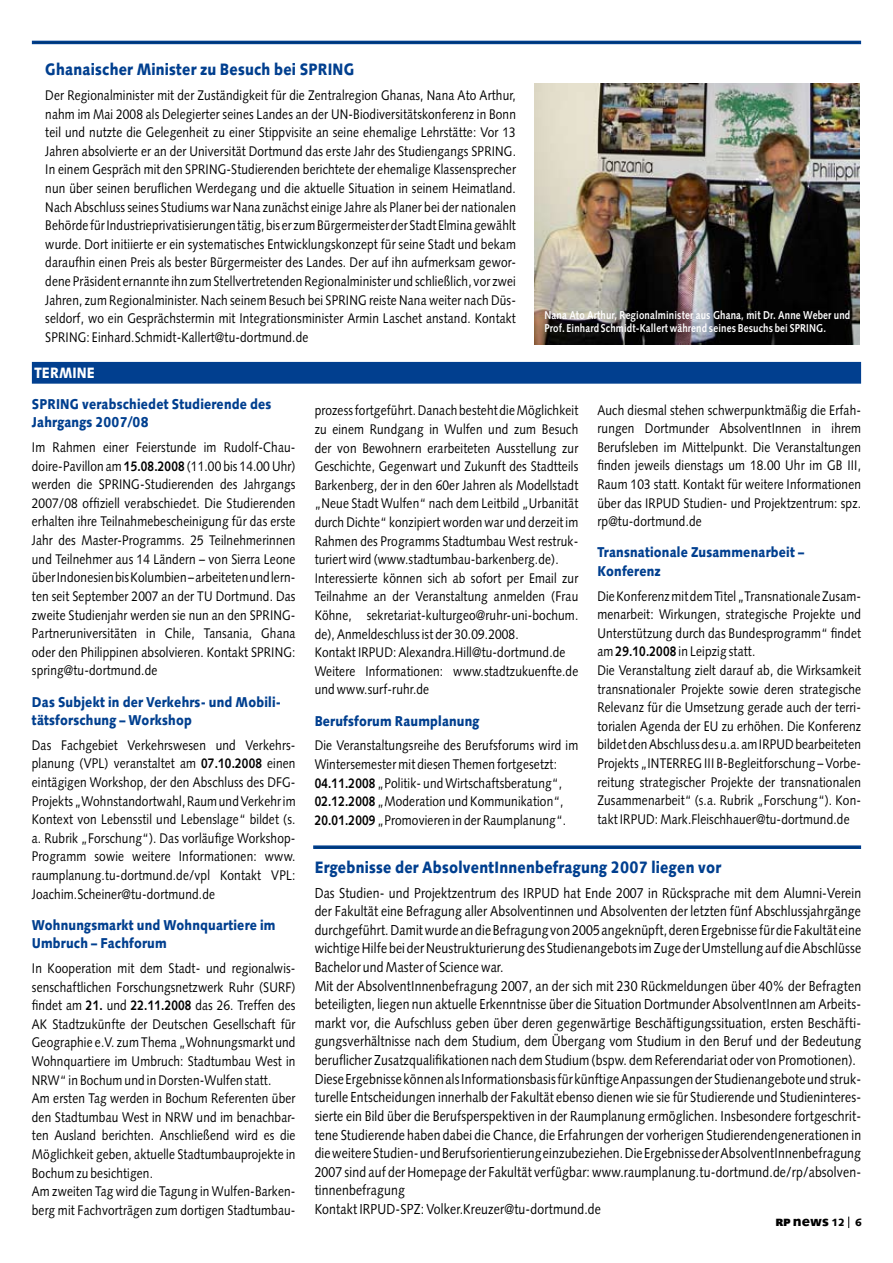
<style>
.page{position:relative;width:893px;height:1263px;background:#fff}
.page>*{position:absolute;margin:0;border:0;box-sizing:border-box;transform-origin:0 0}
.t1{font:900 16.5px "Syntax LTCE";letter-spacing:.015em;color:#013f8f;scale:.85 1}
.t2{font:900 15px "Syntax LTCE";color:#fff;scale:.85 1}
.t3{font:14.4px/18.6px "Syntax LTCE";letter-spacing:.015em;color:#000;scale:.85 1}
.t4{font:900 14.25px/18.6px "Syntax LTCE";letter-spacing:.015em;color:#013f8f;scale:.85 1}
.t5{font:900 14.1px "Syntax LTCE";color:#000}
.t6{font:13.95px/18.6px "Syntax LTCE";letter-spacing:.015em;color:#000;text-align:justify;scale:.85 1}
.t7{font:700 11.4px/13.5px "Syntax LTCE";letter-spacing:.015em;color:#fff;scale:.85 1}
.s1{font-weight:700}
.s2{font-size:10.5px}
</style>
<div class="page">
<svg style="left:848px;top:1216px;width:1px;height:12px"></svg>
<img style="left:534px;top:84px;width:325px;height:260px">
<div style="left:32px;top:41px;width:829px;height:3px;border:2px solid #013f8f"></div>
<div style="left:313px;top:845px;width:548px;height:4px;border:2px solid #013f8f"></div>
<div style="left:32px;top:362px;width:829px;height:22px;background:#013f8f"></div>
<p class="t1" style="left:45px;top:60px;width:351px">Ghanaischer Minister zu Besuch bei SPRING</p>
<p class="t6" style="left:45px;top:86px;width:555px">Der Regionalminister mit der Zuständigkeit für die Zentralregion Ghanas, Nana Ato Arthur, nahm im Mai 2008 als Delegierter seines Landes an der UN-Biodiversitätskonferenz in Bonn teil und nutzte die Gelegenheit zu einer Stippvisite an seine ehemalige Lehrstätte: Vor 13<br>Jahren absolvierte er an der Universität Dortmund das erste Jahr des Studiengangs SPRING.<br>In einem Gespräch mit den SPRING-Studierenden berichtete der ehemalige Klassensprecher nun über seinen beruflichen Werdegang und die aktuelle Situation in seinem Heimatland.<br>Nach Abschluss seines Studiums war Nana zunächst einige Jahre als Planer bei der nationalen Behörde für Industrieprivatisierungen tätig, bis er zum Bürgermeister der Stadt Elmina gewählt wurde. Dort initiierte er ein systematisches Entwicklungskonzept für seine Stadt und bekam daraufhin einen Preis als bester Bürgermeister des Landes. Der auf ihn aufmerksam gewor&shy;dene Präsident ernannte ihn zum Stellvertretenden Regionalminister und schließlich, vor zwei Jahren, zum Regionalminister. Nach seinem Besuch bei SPRING reiste Nana weiter nach Düs&shy;seldorf, wo ein Gesprächstermin mit Integrationsminister Armin Laschet anstand. Kontakt SPRING: Einhard.Schmidt-Kallert@tu-dortmund.de</p>
<p class="t2" style="left:34px;top:364px;width:73px">Termine</p>
<p class="t7" style="left:544px;top:308px;width:361px">Nana Ato Arthur, Regionalminister aus Ghana, mit Dr. Anne Weber und<br>Prof. Einhard Schmidt-Kallert während seines Besuchs bei SPRING.</p>
<p class="t4" style="left:32px;top:395px;width:283px">SPRING verabschiedet Studierende des<br>Jahrgangs 2007/08</p>
<p class="t6" style="left:32px;top:438px;width:312px">Im Rahmen einer Feierstunde im Rudolf-Chau&shy;doire-Pavillon am <span class="s1">15.08.2008</span> (11.00 bis 14.00 Uhr) werden die SPRING-Studierenden des Jahrgangs 2007/08 offiziell verabschiedet. Die Studierenden erhalten ihre Teilnahmebescheinigung für das erste Jahr des Master-Programms. 25 Teilnehmerinnen und Teilnehmer aus 14 Ländern – von Sierra Leone über Indonesien bis Kolumbien – arbeiteten und lern&shy;ten seit September 2007 an der TU Dortmund. Das zweite Studienjahr werden sie nun an den SPRING-Partneruniversitäten in Chile, Tansania, Ghana oder den Philippinen absolvieren. Kontakt SPRING: spring@tu-dortmund.de</p>
<p class="t4" style="left:32px;top:692px;width:294px">Das Subjekt in der Verkehrs- und Mobili&shy;tätsforschung – Workshop</p>
<p class="t6" style="left:32px;top:736px;width:312px">Das Fachgebiet Verkehrswesen und Verkehrs&shy;planung (VPL) veranstaltet am <span class="s1">07.10.2008</span> einen eintägigen Workshop, der den Abschluss des DFG-Projekts „Wohnstandortwahl, Raum und Verkehr im Kontext von Lebensstil und Lebenslage“ bildet (s. a. Rubrik „Forschung“). Das vorläufige Workshop-Programm sowie weitere Informationen: www. raumplanung.tu-dortmund.de/vpl Kontakt VPL:<br>Joachim.Scheiner@tu-dortmund.de</p>
<p class="t4" style="left:32px;top:915px;width:288px">Wohnungsmarkt und Wohnquartiere im<br>Umbruch – Fachforum</p>
<p class="t6" style="left:32px;top:959px;width:312px;text-align:left">In Kooperation mit dem Stadt- und regionalwis&shy;senschaftlichen Forschungsnetzwerk Ruhr (SURF) findet am <span class="s1">21.</span> und <span class="s1">22.11.2008</span> das 26. Treffen des AK Stadtzukünfte der Deutschen Gesellschaft für Geographie e.V. zum Thema „Wohnungsmarkt und Wohnquartiere im Umbruch: Stadtumbau West in NRW“ in Bochum und in Dorsten-Wulfen statt.<br>Am ersten Tag werden in Bochum Referenten über den Stadtumbau West in NRW und im benachbar&shy;ten Ausland berichten. Anschließend wird es die Möglichkeit geben, aktuelle Stadtumbauprojekte in Bochum zu besichtigen.<br>Am zweiten Tag wird die Tagung in Wulfen-Barken&shy;berg mit Fachvorträgen zum dortigen Stadtumbau-</p>
<p class="t6" style="left:597px;top:400px;width:312px">Auch diesmal stehen schwerpunktmäßig die Erfah&shy;rungen Dortmunder AbsolventInnen in ihrem Berufsleben im Mittelpunkt. Die Veranstaltungen finden jeweils dienstags um 18.00 Uhr im GB III, Raum 103 statt. Kontakt für weitere Informationen über das IRPUD Studien- und Projektzentrum: spz. rp@tu-dortmund.de</p>
<p class="t4" style="left:597px;top:543px;width:245px">Transnationale Zusammenarbeit –<br>Konferenz</p>
<p class="t6" style="left:597px;top:586px;width:312px;text-align:left">Die Konferenz mit dem Titel „Transnationale Zusam&shy;menarbeit: Wirkungen, strategische Projekte und Unterstützung durch das Bundesprogramm“ findet am <span class="s1">29.10.2008</span> in Leipzig statt.<br>Die Veranstaltung zielt darauf ab, die Wirksamkeit transnationaler Projekte sowie deren strategische Relevanz für die Umsetzung gerade auch der terri&shy;torialen Agenda der EU zu erhöhen. Die Konferenz bildet den Abschluss des u.a. am IRPUD bearbeiteten Projekts „INTERREG III B-Begleitforschung – Vorbe&shy;reitung strategischer Projekte der transnationalen Zusammenarbeit“ (s.a. Rubrik „Forschung“). Kon&shy;takt IRPUD: Mark.Fleischhauer@tu-dortmund.de</p>
<p class="t1" style="left:315px;top:857px;width:480px">Ergebnisse der AbsolventInnenbefragung 2007 liegen vor</p>
<p class="t3" style="left:315px;top:883px;width:644px">Das Studien- und Projektzentrum des IRPUD hat Ende 2007 in Rücksprache mit dem Alumni-Verein der Fakultät eine Befragung aller Absolventinnen und Absolventen der letzten fünf Abschlussjahrgänge durchgeführt. Damit wurde an die Befragung von 2005 angeknüpft, deren Ergebnisse für die Fakultät eine wichtige Hilfe bei der Neustrukturierung des Studienangebots im Zuge der Umstellung auf die Abschlüsse Bachelor und Master of Science war.<br>Mit der AbsolventInnenbefragung 2007, an der sich mit 230 Rückmeldungen über 40% der Befragten beteiligten, liegen nun aktuelle Erkenntnisse über die Situation Dortmunder AbsolventInnen am Arbeits&shy;markt vor, die Aufschluss geben über deren gegenwärtige Beschäftigungssituation, ersten Beschäfti&shy;gungsverhältnisse nach dem Studium, dem Übergang vom Studium in den Beruf und der Bedeutung beruflicher Zusatzqualifikationen nach dem Studium (bspw. dem Referendariat oder von Promotionen).<br>Diese Ergebnisse können als Informationsbasis für künftige Anpassungen der Studienangebote und struk&shy;turelle Entscheidungen innerhalb der Fakultät ebenso dienen wie sie für Studierende und Studieninteres&shy;sierte ein Bild über die Berufsperspektiven in der Raumplanung ermöglichen. Insbesondere fortgeschrit&shy;tene Studierende haben dabei die Chance, die Erfahrungen der vorherigen Studierendengenerationen in die weitere Studien- und Berufsorientierung einzubeziehen. Die Ergebnisse der AbsolventInnenbefragung 2007 sind auf der Homepage der Fakultät verfügbar: www.raumplanung.tu-dortmund.de/rp/absolven&shy;tinnenbefragung<br>Kontakt IRPUD-SPZ: Volker.Kreuzer@tu-dortmund.de</p>
<p class="t6" style="left:315px;top:401px;width:312px;text-align:left">prozess fortgeführt. Danach besteht die Möglichkeit zu einem Rundgang in Wulfen und zum Besuch der von Bewohnern erarbeiteten Ausstellung zur Geschichte, Gegenwart und Zukunft des Stadtteils Barkenberg, der in den 60er Jahren als Modellstadt „Neue Stadt Wulfen“ nach dem Leitbild „Urbanität durch Dichte“ konzipiert worden war und derzeit im Rahmen des Programms Stadtumbau West restruk&shy;turiert wird (www.stadtumbau-barkenberg.de).<br>Interessierte können sich ab sofort per Email zur Teilnahme an der Veranstaltung anmelden (Frau Köhne, sekretariat-kulturgeo@ruhr-uni-bochum. de), Anmeldeschluss ist der 30.09.2008.<br>Kontakt IRPUD: Alexandra.Hill@tu-dortmund.de Weitere Informationen: www.stadtzukuenfte.de und www.surf-ruhr.de</p>
<p class="t4" style="left:315px;top:711px;width:196px">Berufsforum Raumplanung</p>
<p class="t6" style="left:315px;top:736px;width:312px;text-align:left">Die Veranstaltungsreihe des Berufsforums wird im Wintersemester mit diesen Themen fortgesetzt:<br><span class="s1">04.11.2008</span> „Politik- und Wirtschaftsberatung“, <span class="s1">02.12.2008</span> „Moderation und Kommunikation“, <span class="s1">20.01.2009</span> „Promovieren in der Raumplanung“.</p>
<p class="t5" style="left:776px;top:1212px;width:70px"><span class="s2">RP</span> news <span class="s2">12</span></p>
</div>
